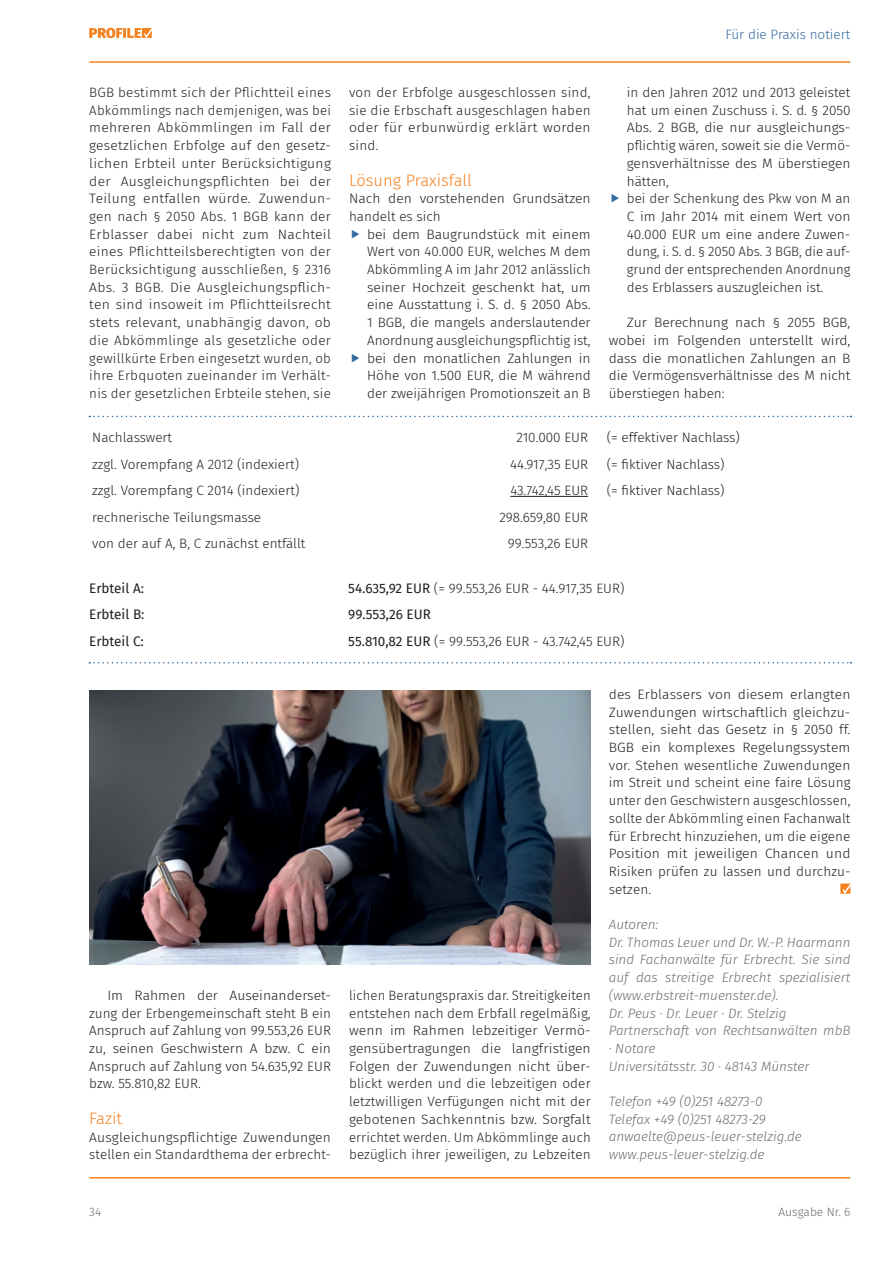
<style>
.page{position:relative;width:893px;height:1263px;background:#fff}
.page>*{position:absolute;margin:0;border:0;box-sizing:border-box;transform-origin:0 0}
.t1{font:300 16.5px "Fira Sans";color:#f58220}
.t2{font:300 13.5px/17.7px "Fira Sans";color:#231f20;text-align:justify}
.t3{font:italic 300 13.5px/17.7px "Fira Sans";color:#6c6d70}
.t4{font:13.5px "Fira Sans";color:#231f20}
.t5{font:300 13.5px "Fira Sans";color:#326a9f}
.t6{font:300 12px "Fira Sans";color:#6c6d70}
.s1{font-weight:400}
</style>
<div class="page">
<hr style="left:89px;top:61px;width:761px;height:2px;background:#f58220">
<hr style="left:89px;top:1177px;width:761px;height:1px;background:#f58220">
<svg style="left:89px;top:28px;width:63px;height:10px"></svg>
<hr style="left:510px;top:496px;width:78px;height:1px;background:#231f20">
<svg style="left:89px;top:416px;width:762px;height:1px"></svg>
<svg style="left:89px;top:662px;width:762px;height:1px"></svg>
<img style="left:89px;top:690px;width:502px;height:274px">
<svg style="left:840px;top:883px;width:10px;height:11px"></svg>
<p class="t5" style="left:725px;top:24px;width:126px">Für die Praxis notiert</p>
<p class="t2" style="left:89px;top:83px;width:243px">BGB bestimmt sich der Pflichtteil eines Abkömmlings nach demjenigen, was bei mehreren Abkömmlingen im Fall der gesetzlichen Erbfolge auf den gesetz&shy;lichen Erbteil unter Berücksichtigung der Ausgleichungspflichten bei der Teilung entfallen würde. Zuwendun&shy;gen nach § 2050 Abs. 1 BGB kann der Erblasser dabei nicht zum Nachteil eines Pflichtteilsberechtigten von der Berücksichtigung ausschließen, § 2316<br>Abs. 3 BGB. Die Ausgleichungspflich&shy;ten sind insoweit im Pflichtteilsrecht stets relevant, unabhängig davon, ob die Abkömmlinge als gesetzliche oder gewillkürte Erben eingesetzt wurden, ob ihre Erbquoten zueinander im Verhält&shy;nis der gesetzlichen Erbteile stehen, sie</p>
<p class="t2" style="left:349px;top:83px;width:243px">von der Erbfolge ausgeschlossen sind, sie die Erbschaft ausgeschlagen haben oder für erbunwürdig erklärt worden sind.</p>
<p class="t1" style="left:349px;top:168px;width:124px">Lösung Praxisfall</p>
<p class="t2" style="left:349px;top:190px;width:243px">Nach den vorstehenden Grundsätzen handelt es sich</p>
<p class="t2" style="left:367px;top:225px;width:225px">bei dem Baugrundstück mit einem Wert von 40.000 EUR, welches M dem Abkömmling A im Jahr 2012 anlässlich seiner Hochzeit geschenkt hat, um eine Ausstattung i. S. d. § 2050 Abs.<br>1 BGB, die mangels anderslautender Anordnung ausgleichungspflichtig ist, bei den monatlichen Zahlungen in Höhe von 1.500 EUR, die M während der zweijährigen Promotionszeit an B</p>
<p class="t2" style="left:627px;top:83px;width:225px;text-align:left">in den Jahren 2012 und 2013 geleistet hat um einen Zuschuss i. S. d. § 2050<br>Abs. 2 BGB, die nur ausgleichungs&shy;pflichtig wären, soweit sie die Vermö&shy;gensverhältnisse des M überstiegen hätten,<br>bei der Schenkung des Pkw von M an<br>C im Jahr 2014 mit einem Wert von<br>40.000 EUR um eine andere Zuwen&shy;dung, i. S. d. § 2050 Abs. 3 BGB, die auf&shy;grund der entsprechenden Anordnung des Erblassers auszugleichen ist.</p>
<p class="t2" style="left:609px;top:314px;width:243px;text-indent:18px">Zur Berechnung nach § 2055 BGB, wobei im Folgenden unterstellt wird, dass die monatlichen Zahlungen an B die Vermögensverhältnisse des M nicht überstiegen haben:</p>
<p class="t2" style="left:92px;top:429px;width:81px">Nachlasswert</p>
<p class="t2" style="left:517px;top:429px;width:73px">210.000 EUR</p>
<p class="t2" style="left:607px;top:429px;width:135px">(= effektiver Nachlass)</p>
<p class="t2" style="left:92px;top:455px;width:208px">zzgl. Vorempfang A 2012 (indexiert)</p>
<p class="t2" style="left:510px;top:455px;width:80px">44.917,35 EUR</p>
<p class="t2" style="left:607px;top:455px;width:119px">(= fiktiver Nachlass)</p>
<p class="t2" style="left:92px;top:482px;width:209px">zzgl. Vorempfang C 2014 (indexiert)</p>
<p class="t2" style="left:510px;top:482px;width:79px">43.742,45 EUR</p>
<p class="t2" style="left:607px;top:482px;width:119px">(= fiktiver Nachlass)</p>
<p class="t2" style="left:92px;top:508px;width:170px">rechnerische Teilungsmasse</p>
<p class="t2" style="left:500px;top:508px;width:90px">298.659,80 EUR</p>
<p class="t2" style="left:92px;top:535px;width:215px">von der auf A, B, C zunächst entfällt</p>
<p class="t2" style="left:508px;top:535px;width:82px">99.553,26 EUR</p>
<p class="t4" style="left:89px;top:578px;width:56px">Erbteil A:</p>
<p class="t2" style="left:348px;top:579px;width:278px"><span class="s1">54.635,92 EUR</span> (= 99.553,26 EUR - 44.917,35 EUR)</p>
<p class="t4" style="left:89px;top:604px;width:57px">Erbteil B:</p>
<p class="t4" style="left:348px;top:604px;width:84px">99.553,26 EUR</p>
<p class="t4" style="left:89px;top:631px;width:56px">Erbteil C:</p>
<p class="t2" style="left:348px;top:632px;width:278px"><span class="s1">55.810,82 EUR</span> (= 99.553,26 EUR - 43.742,45 EUR)</p>
<p class="t2" style="left:89px;top:986px;width:243px;text-indent:18px">Im Rahmen der Auseinanderset&shy;zung der Erbengemeinschaft steht B ein Anspruch auf Zahlung von 99.553,26 EUR zu, seinen Geschwistern A bzw. C ein Anspruch auf Zahlung von 54.635,92 EUR bzw. 55.810,82 EUR.</p>
<p class="t1" style="left:89px;top:1106px;width:34px">Fazit</p>
<p class="t2" style="left:89px;top:1128px;width:243px">Ausgleichungspflichtige Zuwendungen stellen ein Standardthema der erbrecht-</p>
<p class="t2" style="left:349px;top:986px;width:243px">lichen Beratungspraxis dar. Streitigkeiten entstehen nach dem Erbfall regelmäßig, wenn im Rahmen lebzeitiger Vermö&shy;gensübertragungen die langfristigen Folgen der Zuwendungen nicht über&shy;blickt werden und die lebzeitigen oder letztwilligen Verfügungen nicht mit der gebotenen Sachkenntnis bzw. Sorgfalt errichtet werden. Um Abkömmlinge auch bezüglich ihrer jeweiligen, zu Lebzeiten</p>
<p class="t2" style="left:609px;top:685px;width:243px">des Erblassers von diesem erlangten Zuwendungen wirtschaftlich gleichzu&shy;stellen, sieht das Gesetz in § 2050 ff.<br>BGB ein komplexes Regelungssystem vor. Stehen wesentliche Zuwendungen im Streit und scheint eine faire Lösung unter den Geschwistern ausgeschlossen, sollte der Abkömmling einen Fachanwalt für Erbrecht hinzuziehen, um die eigene Position mit jeweiligen Chancen und Risiken prüfen zu lassen und durchzu&shy;setzen.</p>
<p class="t3" style="left:609px;top:915px;width:243px">Autoren:<br>Dr. Thomas Leuer und Dr. W.-P. Haarmann sind Fachanwälte für Erbrecht. Sie sind auf das streitige Erbrecht spezialisiert (www.erbstreit-muenster.de).<br>Dr. Peus · Dr. Leuer · Dr. Stelzig<br>Partnerschaft von Rechtsanwälten mbB · Notare<br>Universitätsstr. 30 · 48143 Münster</p>
<p class="t3" style="left:609px;top:1092px;width:194px">Telefon +49 (0)251 48273-0<br>Telefax +49 (0)251 48273-29 anwaelte@peus-leuer-stelzig.de www.peus-leuer-stelzig.de</p>
<p class="t6" style="left:89px;top:1203px;width:13px">34</p>
<p class="t6" style="left:778px;top:1203px;width:74px">Ausgabe Nr. 6</p>
</div>
